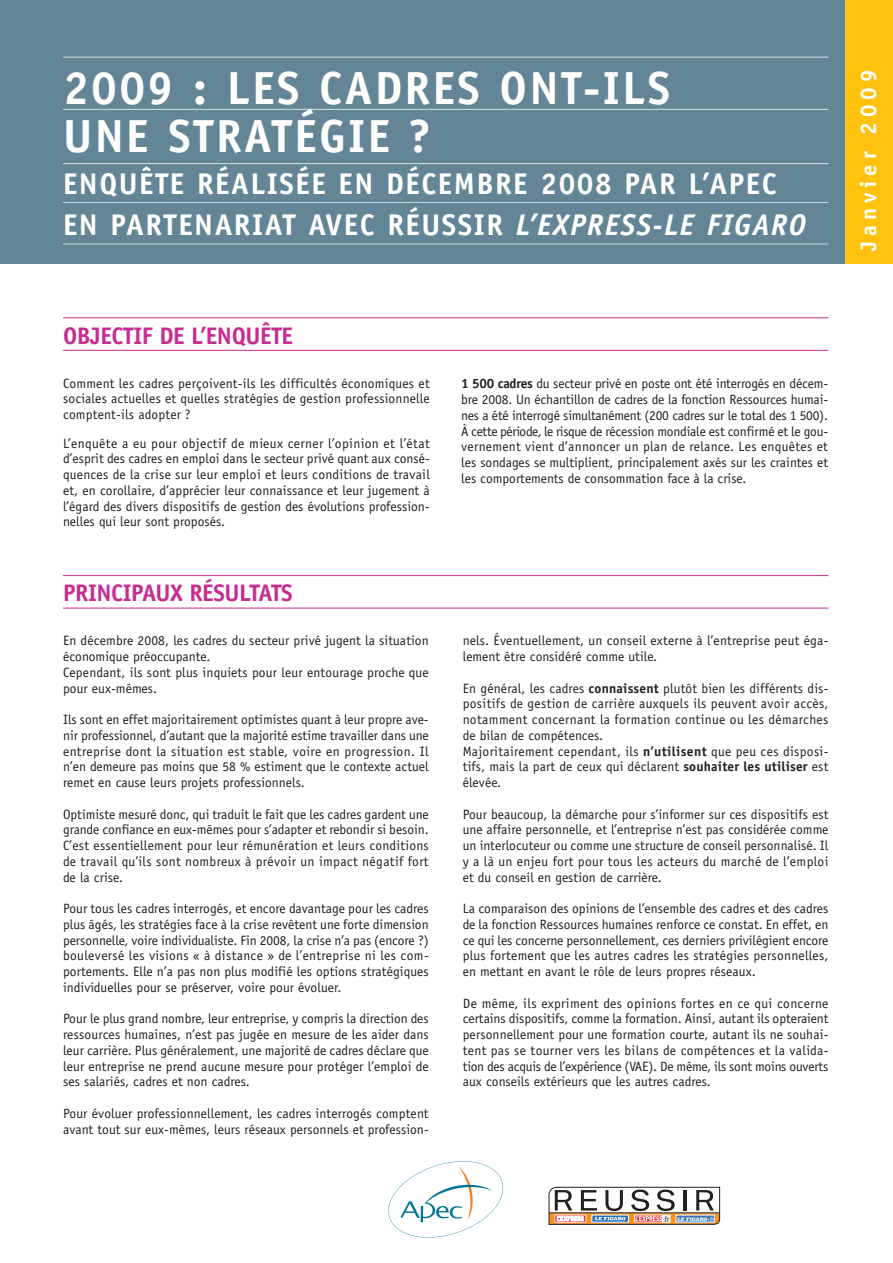
<style>
.page{position:relative;width:893px;height:1263px;background:#fff}
.page>*{position:absolute;margin:0;border:0;box-sizing:border-box;transform-origin:0 0}
.t1{font:700 46.5px/48px "Officina Sans";letter-spacing:.05em;color:#fff}
.t2{font:700 30px/41.5px "Officina Sans";letter-spacing:.05em;color:#fff}
.t3{font:700 24px "Officina Sans";letter-spacing:-.015em;color:#c62d91}
.t4{font:700 22.5px "Officina Sans";letter-spacing:.22em;color:#fff}
.t5{font:13.5px/15.8px "Officina Sans";letter-spacing:.005em;color:#231f20;text-align:justify}
.s1{font-style:italic}
.s2{font-weight:700}
</style>
<div class="page">
<div style="left:0;top:0;width:893px;height:264px;background:#638595"></div>
<hr style="left:63px;top:57px;width:765px;height:1px;background:#d5e1e7">
<hr style="left:63px;top:109px;width:765px;height:1px;background:#d5e1e7">
<hr style="left:63px;top:163px;width:765px;height:1px;background:#d5e1e7">
<hr style="left:63px;top:202px;width:765px;height:1px;background:#c6d5dd">
<hr style="left:63px;top:244px;width:765px;height:1px;background:#c6d5dd">
<hr style="left:63px;top:317px;width:765px;height:1px;background:#c62d91">
<hr style="left:63px;top:350px;width:765px;height:1px;background:#c62d91">
<hr style="left:63px;top:575px;width:765px;height:1px;background:#c62d91">
<hr style="left:63px;top:608px;width:765px;height:1px;background:#c62d91">
<svg style="left:388px;top:1161px;width:115px;height:76px"></svg>
<svg style="left:549px;top:1187px;width:171px;height:38px"></svg>
<div style="left:845px;top:0;width:48px;height:264px;background:#ffc20e"></div>
<h1 class="t1" style="left:63px;top:68px;width:609px">2009 : LES CADRES ONT-ILS<br>UNE STRATÉGIE ?</h1>
<h2 class="t2" style="left:63px;top:165px;width:744px">ENQUÊTE RÉALISÉE EN DÉCEMBRE 2008 PAR L’APEC<br>EN PARTENARIAT AVEC RÉUSSIR <span class="s1">L’EXPRESS-LE FIGARO</span></h2>
<h3 class="t3" style="left:63px;top:326px;width:232px">OBJECTIF DE L’ENQUÊTE</h3>
<p class="t5" style="left:63px;top:376px;width:368px">Comment les cadres perçoivent-ils les difficultés économiques et sociales actuelles et quelles stratégies de gestion professionnelle comptent-ils adopter ?</p>
<p class="t5" style="left:63px;top:436px;width:368px">L’enquête a eu pour objectif de mieux cerner l’opinion et l’état d’esprit des cadres en emploi dans le secteur privé quant aux consé&shy;quences de la crise sur leur emploi et leurs conditions de travail et, en corollaire, d’apprécier leur connaissance et leur jugement à l’égard des divers dispositifs de gestion des évolutions profession&shy;nelles qui leur sont proposés.</p>
<h3 class="t3" style="left:63px;top:584px;width:231px">PRINCIPAUX RÉSULTATS</h3>
<p class="t5" style="left:63px;top:634px;width:367px;text-align:left">En décembre 2008, les cadres du secteur privé jugent la situation économique préoccupante.<br>Cependant, ils sont plus inquiets pour leur entourage proche que pour eux-mêmes.</p>
<p class="t5" style="left:63px;top:713px;width:367px">Ils sont en effet majoritairement optimistes quant à leur propre ave&shy;nir professionnel, d’autant que la majorité estime travailler dans une entreprise dont la situation est stable, voire en progression. Il n’en demeure pas moins que 58 % estiment que le contexte actuel remet en cause leurs projets professionnels.</p>
<p class="t5" style="left:63px;top:807px;width:367px">Optimiste mesuré donc, qui traduit le fait que les cadres gardent une grande confiance en eux-mêmes pour s’adapter et rebondir si besoin.<br>C’est essentiellement pour leur rémunération et leurs conditions de travail qu’ils sont nombreux à prévoir un impact négatif fort de la crise.</p>
<p class="t5" style="left:63px;top:902px;width:367px">Pour tous les cadres interrogés, et encore davantage pour les cadres plus âgés, les stratégies face à la crise revêtent une forte dimension personnelle, voire individualiste. Fin 2008, la crise n’a pas (encore ?) bouleversé les visions « à distance » de l’entreprise ni les com&shy;portements. Elle n’a pas non plus modifié les options stratégiques individuelles pour se préserver, voire pour évoluer.</p>
<p class="t5" style="left:63px;top:1012px;width:367px">Pour le plus grand nombre, leur entreprise, y compris la direction des ressources humaines, n’est pas jugée en mesure de les aider dans leur carrière. Plus généralement, une majorité de cadres déclare que leur entreprise ne prend aucune mesure pour protéger l’emploi de ses salariés, cadres et non cadres.</p>
<p class="t5" style="left:63px;top:1106px;width:367px">Pour évoluer professionnellement, les cadres interrogés comptent avant tout sur eux-mêmes, leurs réseaux personnels et profession-</p>
<p class="t5" style="left:461px;top:377px;width:368px"><span class="s2">1 500 cadres</span> du secteur privé en poste ont été interrogés en décem&shy;bre 2008. Un échantillon de cadres de la fonction Ressources humai&shy;nes a été interrogé simultanément (200 cadres sur le total des 1 500).<br>À cette période, le risque de récession mondiale est confirmé et le gou&shy;vernement vient d’annoncer un plan de relance. Les enquêtes et les sondages se multiplient, principalement axés sur les craintes et les comportements de consommation face à la crise.</p>
<p class="t5" style="left:463px;top:634px;width:367px">nels. Éventuellement, un conseil externe à l’entreprise peut éga&shy;lement être considéré comme utile.</p>
<p class="t5" style="left:463px;top:681px;width:367px;text-align:left">En général, les cadres <span class="s2">connaissent</span> plutôt bien les différents dis&shy;positifs de gestion de carrière auxquels ils peuvent avoir accès, notamment concernant la formation continue ou les démarches de bilan de compétences.<br>Majoritairement cependant, ils <span class="s2">n’utilisent</span> que peu ces disposi&shy;tifs, mais la part de ceux qui déclarent <span class="s2">souhaiter les utiliser</span> est élevée.</p>
<p class="t5" style="left:463px;top:807px;width:367px">Pour beaucoup, la démarche pour s’informer sur ces dispositifs est une affaire personnelle, et l’entreprise n’est pas considérée comme un interlocuteur ou comme une structure de conseil personnalisé. Il y a là un enjeu fort pour tous les acteurs du marché de l’emploi et du conseil en gestion de carrière.</p>
<p class="t5" style="left:463px;top:902px;width:367px">La comparaison des opinions de l’ensemble des cadres et des cadres de la fonction Ressources humaines renforce ce constat. En effet, en ce qui les concerne personnellement, ces derniers privilégient encore plus fortement que les autres cadres les stratégies personnelles, en mettant en avant le rôle de leurs propres réseaux.</p>
<p class="t5" style="left:463px;top:996px;width:367px">De même, ils expriment des opinions fortes en ce qui concerne certains dispositifs, comme la formation. Ainsi, autant ils opteraient personnellement pour une formation courte, autant ils ne souhai&shy;tent pas se tourner vers les bilans de compétences et la valida&shy;tion des acquis de l’expérience (VAE). De même, ils sont moins ouverts aux conseils extérieurs que les autres cadres.</p>
<h3 class="t4" style="left:860px;top:251px;width:183px;rotate:-90deg">Janvier 2009</h3>
</div>
